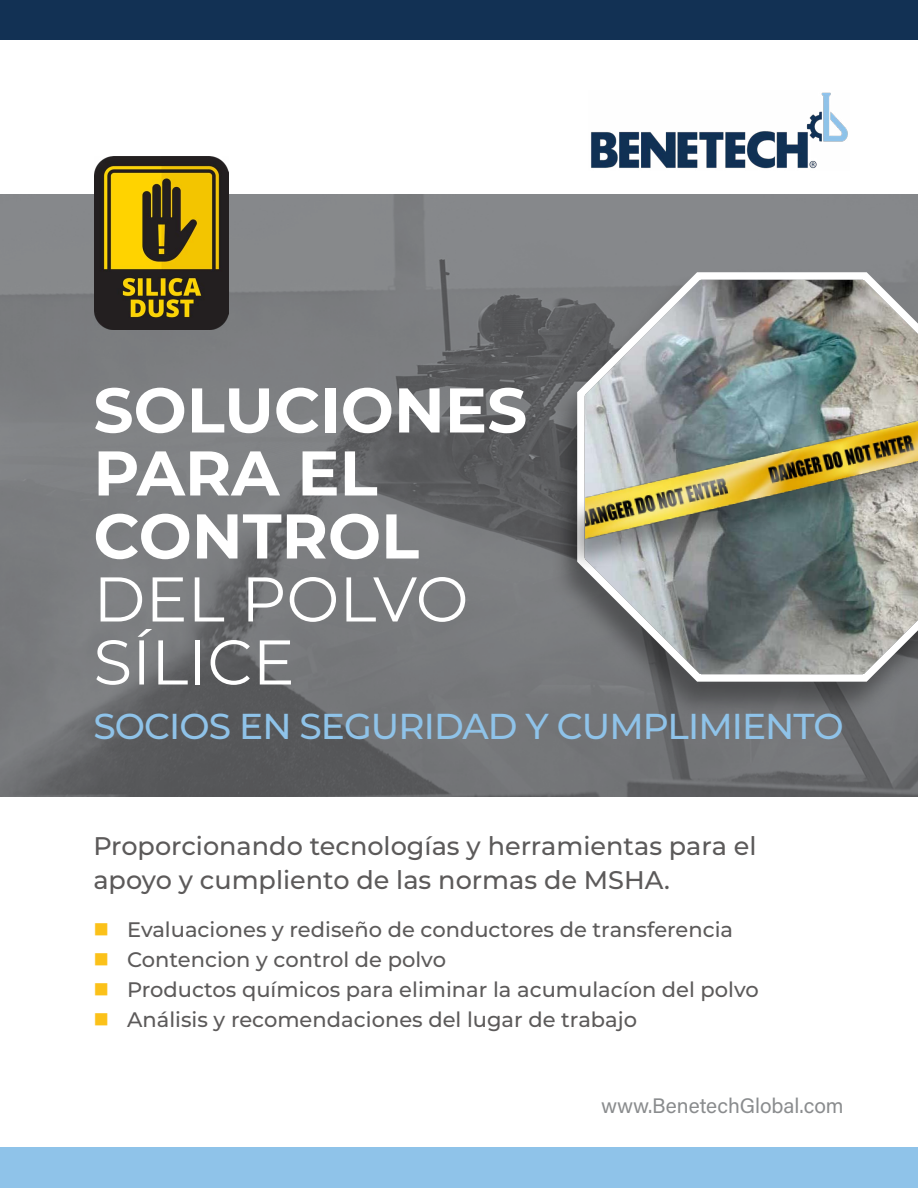
<style>
.page{position:relative;width:918px;height:1188px;background:#fff}
.page>*{position:absolute;margin:0;border:0;box-sizing:border-box;transform-origin:0 0}
.t1{font:700 63px/63px "Montserrat";color:#fff}
.t2{font:63px/63px "Montserrat";color:#fff}
.t3{font:500 36px "Montserrat";letter-spacing:-.025em;color:#8fc3e9}
.t4{font:500 25.5px/34.5px "Montserrat";color:#5c5a5a}
.t5{font:500 21px/30px "Montserrat";color:#5c5a5a}
.t6{font:21px "Acumin Pro";color:#8a8c8e}
</style>
<div class="page">
<img style="left:0;top:194px;width:918px;height:603px">
<div style="left:551px;top:273px;width:367px;height:446px;background:#000;opacity:.35"></div>
<svg style="left:570px;top:266px;width:348px;height:422px"></svg>
<div style="left:559px;top:409px;width:359px;height:166px;background:#000;opacity:.35"></div>
<img style="left:585px;top:388px;width:333px;height:173px">
<img style="left:591px;top:92px;width:257px;height:77px">
<img style="left:95px;top:156px;width:133px;height:174px">
<div style="left:0;top:0;width:918px;height:40px;background:#123154"></div>
<div style="left:0;top:1148px;width:918px;height:40px;background:#8fc3e9"></div>
<h1 class="t1" style="left:93px;top:375px;width:435px">SOLUCIONES<br>PARA EL<br>CONTROL</h1>
<h1 class="t2" style="left:93px;top:565px;width:377px">DEL POLVO<br>SÍLICE</h1>
<h2 class="t3" style="left:93px;top:701px;width:752px">SOCIOS EN SEGURIDAD Y CUMPLIMIENTO</h2>
<p class="t4" style="left:93px;top:828px;width:665px">Proporcionando tecnologías y herramientas para el apoyo y cumpliento de las normas de MSHA.</p>
<p class="t5" style="left:127px;top:914px;width:633px">Evaluaciones y rediseño de conductores de transferencia Contencion y control de polvo<br>Productos químicos para eliminar la acumulacíon del polvo Análisis y recomendaciones del lugar de trabajo</p>
<p class="t6" style="left:601px;top:1092px;width:244px">www.BenetechGlobal.com</p>
</div>
